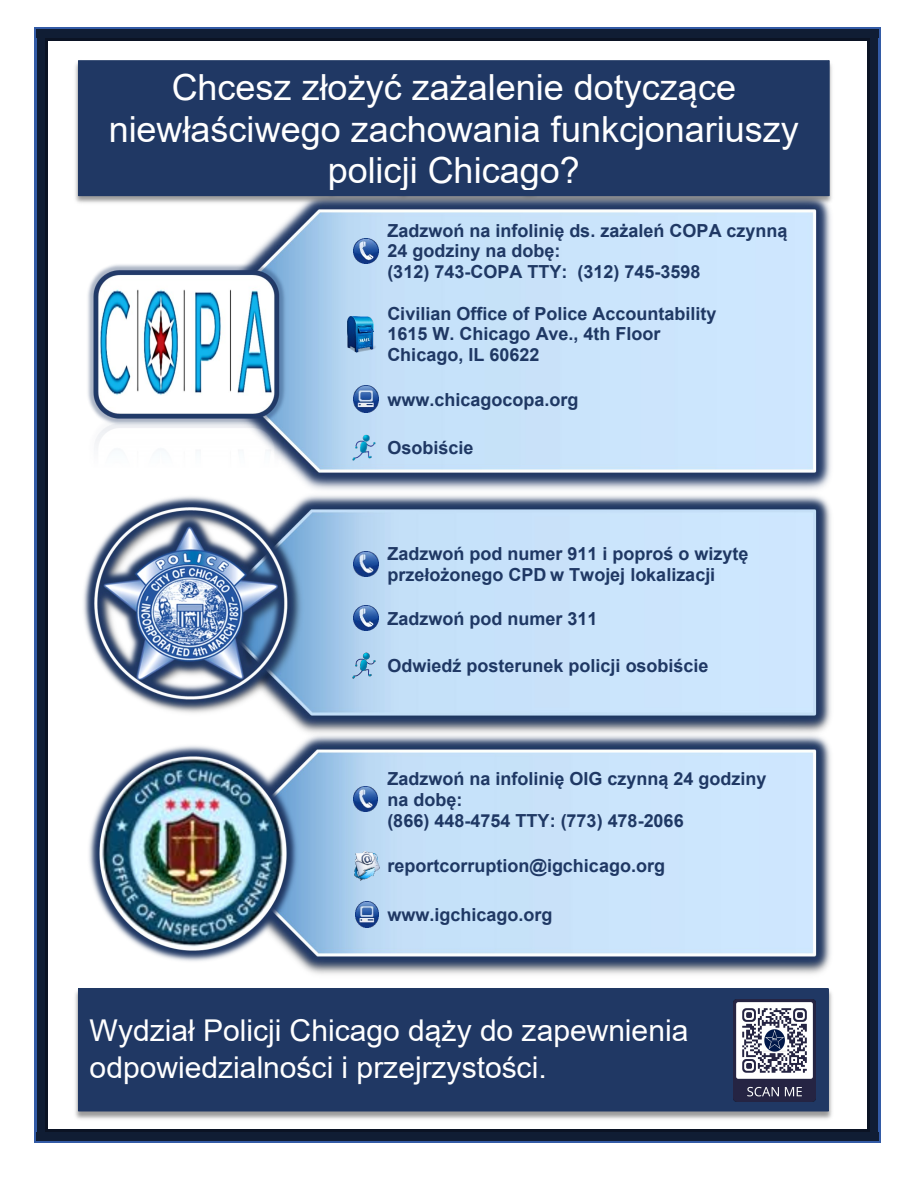
<style>
.page{position:relative;width:918px;height:1188px;background:#fff}
.page>*{position:absolute;margin:0;border:0;box-sizing:border-box;transform-origin:0 0}
.t1{font:36px/41.4px "Arial";color:#fff;text-align:center}
.t2{font:30px/37px "Arial";color:#fff}
.t3{font:700 18px/20.7px "Arial";color:#1f3864}
</style>
<div class="page">
<img style="left:279px;top:207px;width:552px;height:281px">
<img style="left:87px;top:229px;width:424px;height:259px">
<img style="left:295px;top:488px;width:536px;height:241px">
<img style="left:83px;top:489px;width:228px;height:235px">
<img style="left:301px;top:729px;width:530px;height:245px">
<img style="left:89px;top:741px;width:213px;height:224px">
<img style="left:353px;top:238px;width:26px;height:25px">
<img style="left:340px;top:314px;width:39px;height:39px">
<img style="left:354px;top:385px;width:24px;height:28px">
<img style="left:352px;top:434px;width:27px;height:27px">
<img style="left:354px;top:552px;width:24px;height:24px">
<img style="left:353px;top:606px;width:26px;height:25px">
<img style="left:352px;top:652px;width:27px;height:27px">
<img style="left:354px;top:787px;width:24px;height:24px">
<img style="left:353px;top:851px;width:30px;height:30px">
<img style="left:355px;top:901px;width:24px;height:27px">
<img style="left:74px;top:993px;width:759px;height:123px">
<div style="left:78px;top:989px;width:750px;height:122px;background:#203864"></div>
<div style="left:78px;top:988px;width:751px;height:123px;border:1px solid #203864"></div>
<img style="left:78px;top:994px;width:751px;height:112px">
<img style="left:76px;top:62px;width:755px;height:145px">
<img style="left:75px;top:65px;width:757px;height:136px">
<div style="left:78px;top:61px;width:751px;height:135px;background:#203864"></div>
<div style="left:78px;top:60px;width:752px;height:136px;border:1px solid #203864"></div>
<svg style="left:35px;top:27px;width:13px;height:13px"></svg>
<hr style="left:48px;top:27px;width:819px;height:2px;background:#335ba6">
<div style="left:48px;top:29px;width:819px;height:9px;background:#101d34"></div>
<hr style="left:48px;top:38px;width:819px;height:2px;background:#0b1324">
<svg style="left:867px;top:27px;width:14px;height:13px"></svg>
<hr style="left:35px;top:40px;width:2px;height:1090px;background:#335ba6">
<div style="left:37px;top:40px;width:9px;height:1090px;background:#101d34"></div>
<hr style="left:46px;top:40px;width:2px;height:1090px;background:#0b1324">
<hr style="left:878px;top:40px;width:3px;height:1090px;background:#335ba6">
<div style="left:869px;top:40px;width:9px;height:1090px;background:#101d34"></div>
<hr style="left:867px;top:40px;width:2px;height:1090px;background:#0b1324">
<svg style="left:35px;top:1130px;width:13px;height:13px"></svg>
<hr style="left:48px;top:1141px;width:819px;height:2px;background:#335ba6">
<div style="left:48px;top:1132px;width:819px;height:9px;background:#101d34"></div>
<hr style="left:48px;top:1130px;width:819px;height:2px;background:#0b1324">
<svg style="left:867px;top:1130px;width:14px;height:13px"></svg>
<img style="left:734px;top:999px;width:82px;height:102px">
<p class="t1" style="left:109px;top:67px;width:692px">Chcesz złożyć zażalenie dotyczące niewłaściwego zachowania funkcjonariuszy policji Chicago?</p>
<p class="t3" style="left:387px;top:220px;width:402px">Zadzwoń na infolinię ds. zażaleń COPA czynną<br>24 godziny na dobę:<br>(312) 743-COPA TTY: (312) 745-3598</p>
<p class="t3" style="left:387px;top:303px;width:331px">Civilian Office of Police Accountability<br>1615 W. Chicago Ave., 4th Floor<br>Chicago, IL 60622</p>
<p class="t3" style="left:387px;top:389px;width:192px">www.chicagocopa.org</p>
<p class="t3" style="left:387px;top:437px;width:88px">Osobiście</p>
<p class="t3" style="left:387px;top:544px;width:363px">Zadzwoń pod numer 911 i poproś o wizytę przełożonego CPD w Twojej lokalizacji</p>
<p class="t3" style="left:387px;top:608px;width:212px">Zadzwoń pod numer 311</p>
<p class="t3" style="left:387px;top:655px;width:323px">Odwiedź posterunek policji osobiście</p>
<p class="t3" style="left:387px;top:769px;width:381px">Zadzwoń na infolinię OIG czynną 24 godziny na dobę:<br>(866) 448-4754 TTY: (773) 478-2066</p>
<p class="t3" style="left:387px;top:856px;width:279px">reportcorruption@igchicago.org</p>
<p class="t3" style="left:387px;top:905px;width:167px">www.igchicago.org</p>
<p class="t2" style="left:90px;top:1012px;width:600px">Wydział Policji Chicago dąży do zapewnienia odpowiedzialności i przejrzystości.</p>
</div>
